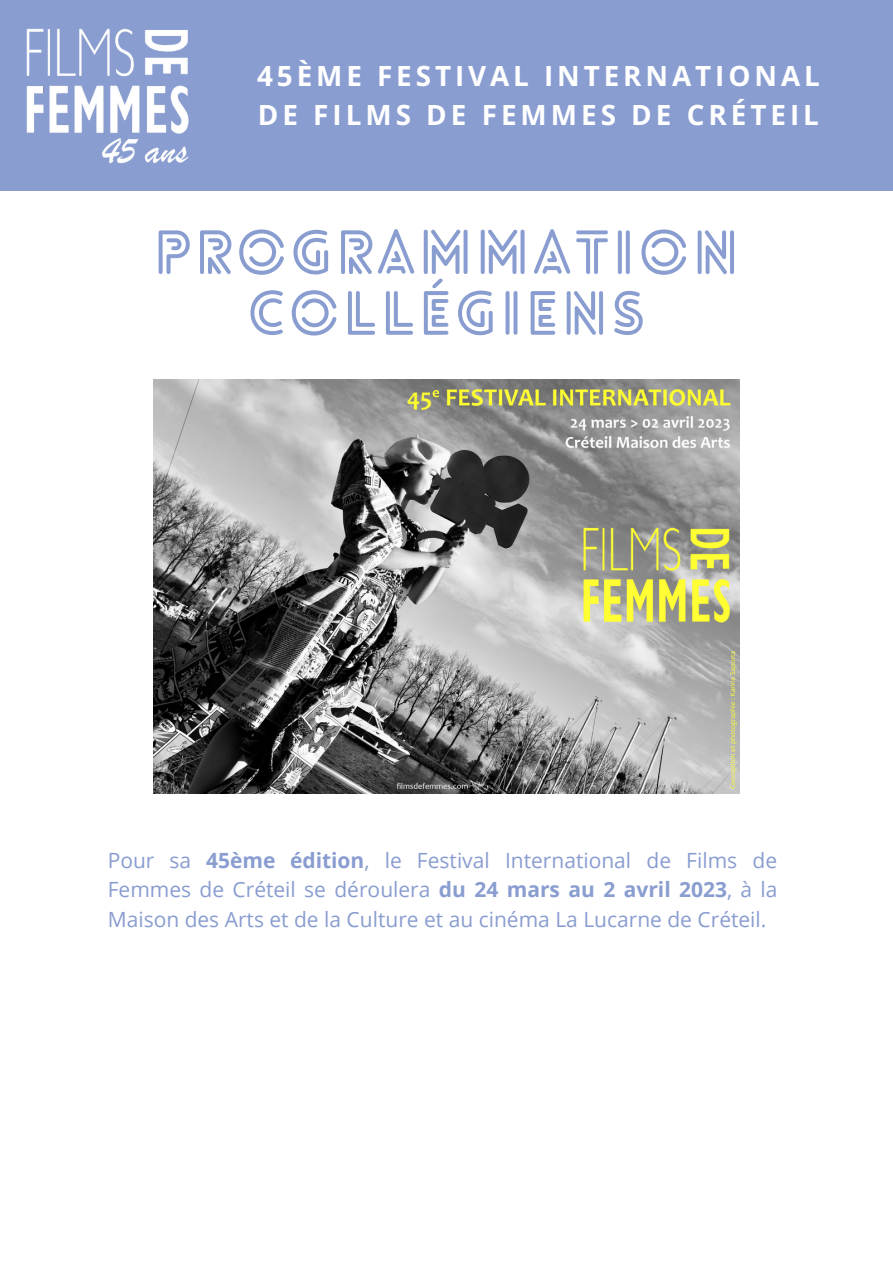
<style>
.page{position:relative;width:893px;height:1264px;background:#fff}
.page>*{position:absolute;margin:0;border:0;box-sizing:border-box;transform-origin:0 0}
.t1{font:700 59.4px/60.8px "Lovelo Line";letter-spacing:.06em;color:#899dd0;text-align:center}
.t2{font:700 27.9px/38.8px "Open Sans";letter-spacing:.14em;color:#fff}
.t3{font:21px/29.2px "Open Sans";color:#899dd0;text-align:justify}
.s1{font-weight:700}
</style>
<div class="page">
<div style="left:0;top:0;width:892px;height:191px;background:#899dd0"></div>
<img style="left:26px;top:28px;width:163px;height:136px">
<img style="left:153px;top:379px;width:586px;height:414px">
<h2 class="t2" style="left:257px;top:56px;width:564px">45ÈME FESTIVAL INTERNATIONAL<br>DE FILMS DE FEMMES DE CRÉTEIL</h2>
<h1 class="t1" style="left:154px;top:228px;width:586px">PROGRAMMATION<br>COLLÉGIENS</h1>
<p class="t3" style="left:108px;top:845px;width:671px">Pour sa <span class="s1">45ème édition</span>, le Festival International de Films de Femmes de Créteil se déroulera <span class="s1">du 24 mars au 2 avril 2023</span>, à la Maison des Arts et de la Culture et au cinéma La Lucarne de Créteil.</p>
</div>
